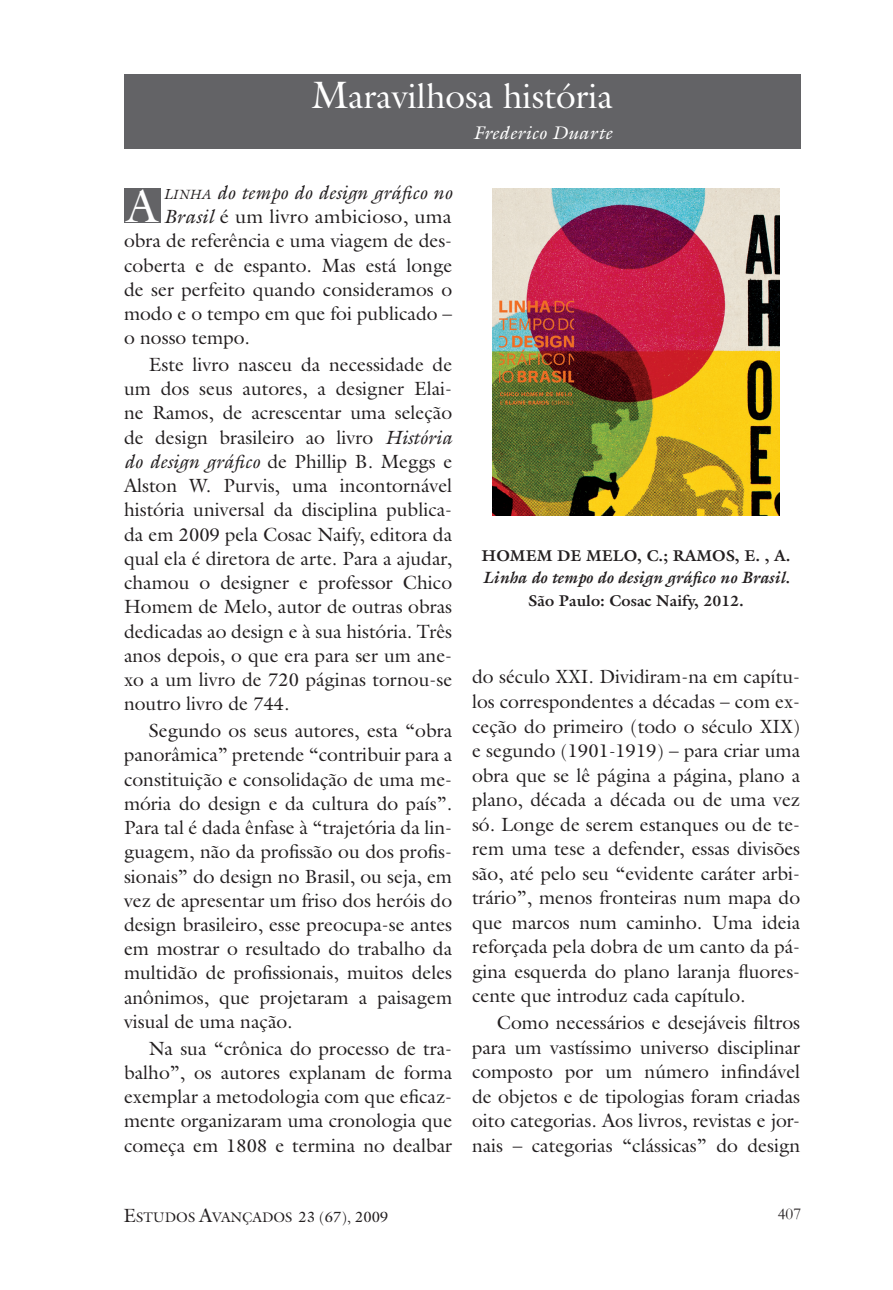
<style>
.page{position:relative;width:893px;height:1290px;background:#fff}
.page>*{position:absolute;margin:0;border:0;box-sizing:border-box;transform-origin:0 0}
.t1{font:45.85px "Galliard";color:#fff}
.t2{font:35px "Galliard";color:#fff}
.t3{font:19.25px/24.3px "Galliard";color:#231f20;text-align:justify}
.t4{font:italic 19.25px "Galliard";color:#231f20}
.t5{font:19.25px "Galliard";color:#231f20;scale:1.04 1}
.t6{font:italic 18.38px "Galliard";letter-spacing:.005em;color:#fff;scale:1.05 1}
.t7{font:16.62px "Garamond";color:#231f20}
.t8{font:italic 700 16.45px "Galliard";color:#231f20}
.t9{font:700 15.75px "Galliard";color:#231f20}
.t10{font:14px "Galliard";color:#231f20}
.s1{font-size:38.5px}
.s2{font-size:14.7px}
.s3{font-size:13.47px}
.s4{font-style:italic}
.s5{font-size:18.38px}
.s6{font-size:14.88px}
.s7{font-size:19.25px}
.s8{font-size:13.12px}
</style>
<div class="page">
<div style="left:124px;top:188px;width:36px;height:35px;background:#636366"></div>
<div style="left:124px;top:74px;width:676px;height:75px;background:#636366"></div>
<img style="left:493px;top:188px;width:287px;height:328px">
<h2 class="t2" style="left:311px;top:74px;width:303px"><span class="s1">M</span>aravilhosa história</h2>
<p class="t6" style="left:473px;top:121px;width:134px">Frederico Duarte</p>
<h1 class="t1" style="left:126px;top:178px;width:33px">A</h1>
<p class="t4" style="left:163px;top:180px;width:290px"><span class="s2">l</span><span class="s3">inha</span> do tempo do design gráfico no</p>
<p class="t5" style="left:163px;top:204px;width:279px"><span class="s4">Brasil</span> é um livro ambicioso, uma</p>
<p class="t3" style="left:124px;top:228px;width:330px">obra de referência e uma viagem de des-</p>
<p class="t3" style="left:124px;top:252px;width:330px">coberta e de espanto. Mas está longe</p>
<p class="t3" style="left:124px;top:277px;width:330px">de ser perfeito quando consideramos o</p>
<p class="t3" style="left:124px;top:301px;width:330px">modo e o tempo em que foi publicado –</p>
<p class="t3" style="left:124px;top:325px;width:127px">o nosso tempo.</p>
<p class="t3" style="left:124px;top:352px;width:330px;text-indent:25px">Este livro nasceu da necessidade de um dos seus autores, a designer Elai&shy;ne Ramos, de acrescentar uma seleção de design brasileiro ao livro <span class="s4">História do design gráfico</span> de Phillip B. Meggs e Alston W. Purvis, uma incontornável história universal da disciplina publica&shy;da em <span class="s5">2009</span> pela Cosac Naify, editora da qual ela é diretora de arte. Para a ajudar, chamou o designer e professor Chico Homem de Melo, autor de outras obras dedicadas ao design e à sua história. Três anos depois, o que era para ser um ane&shy;xo a um livro de <span class="s5">720</span> páginas tornou-se noutro livro de <span class="s5">744</span>.</p>
<p class="t3" style="left:124px;top:718px;width:330px;text-indent:25px">Segundo os seus autores, esta “obra panorâmica” pretende “contribuir para a constituição e consolidação de uma me&shy;mória do design e da cultura do país”.<br>Para tal é dada ênfase à “trajetória da lin&shy;guagem, não da profissão ou dos profis&shy;sionais” do design no Brasil, ou seja, em vez de apresentar um friso dos heróis do design brasileiro, esse preocupa-se antes em mostrar o resultado do trabalho da multidão de profissionais, muitos deles anônimos, que projetaram a paisagem visual de uma nação.</p>
<p class="t3" style="left:124px;top:1036px;width:330px;text-indent:25px">Na sua “crônica do processo de tra&shy;balho”, os autores explanam de forma exemplar a metodologia com que eficaz&shy;mente organizaram uma cronologia que começa em <span class="s5">1808</span> e termina no dealbar</p>
<p class="t9" style="left:482px;top:545px;width:311px">HOMEM DE MELO, C.; RAMOS, E. , A.</p>
<p class="t8" style="left:483px;top:567px;width:308px">Linha do tempo do design gráfico no Brasil.</p>
<p class="t9" style="left:528px;top:590px;width:217px">São Paulo: Cosac Naify, <span class="s6">2012</span>.</p>
<p class="t3" style="left:472px;top:664px;width:330px">do século XXI. Dividiram-na em capítu&shy;los correspondentes a décadas – com ex&shy;ceção do primeiro (todo o século XIX) e segundo <span class="s5">(1901-1919)</span> – para criar uma obra que se lê página a página, plano a plano, década a década ou de uma vez só. Longe de serem estanques ou de te&shy;rem uma tese a defender, essas divisões são, até pelo seu “evidente caráter arbi&shy;trário”, menos fronteiras num mapa do que marcos num caminho. Uma ideia reforçada pela dobra de um canto da pá&shy;gina esquerda do plano laranja fluores&shy;cente que introduz cada capítulo.</p>
<p class="t3" style="left:472px;top:1010px;width:330px;text-indent:25px">Como necessários e desejáveis filtros para um vastíssimo universo disciplinar composto por um número infindável de objetos e de tipologias foram criadas oito categorias. Aos livros, revistas e jor&shy;nais – categorias “clássicas” do design</p>
<p class="t10" style="left:123px;top:1208px;width:266px"><span class="s7">e</span>studos <span class="s7">a</span>vançados <span class="s6">23 (67)</span><span class="s8">,</span> <span class="s6">2009</span></p>
<p class="t7" style="left:778px;top:1204px;width:25px">407</p>
</div>
